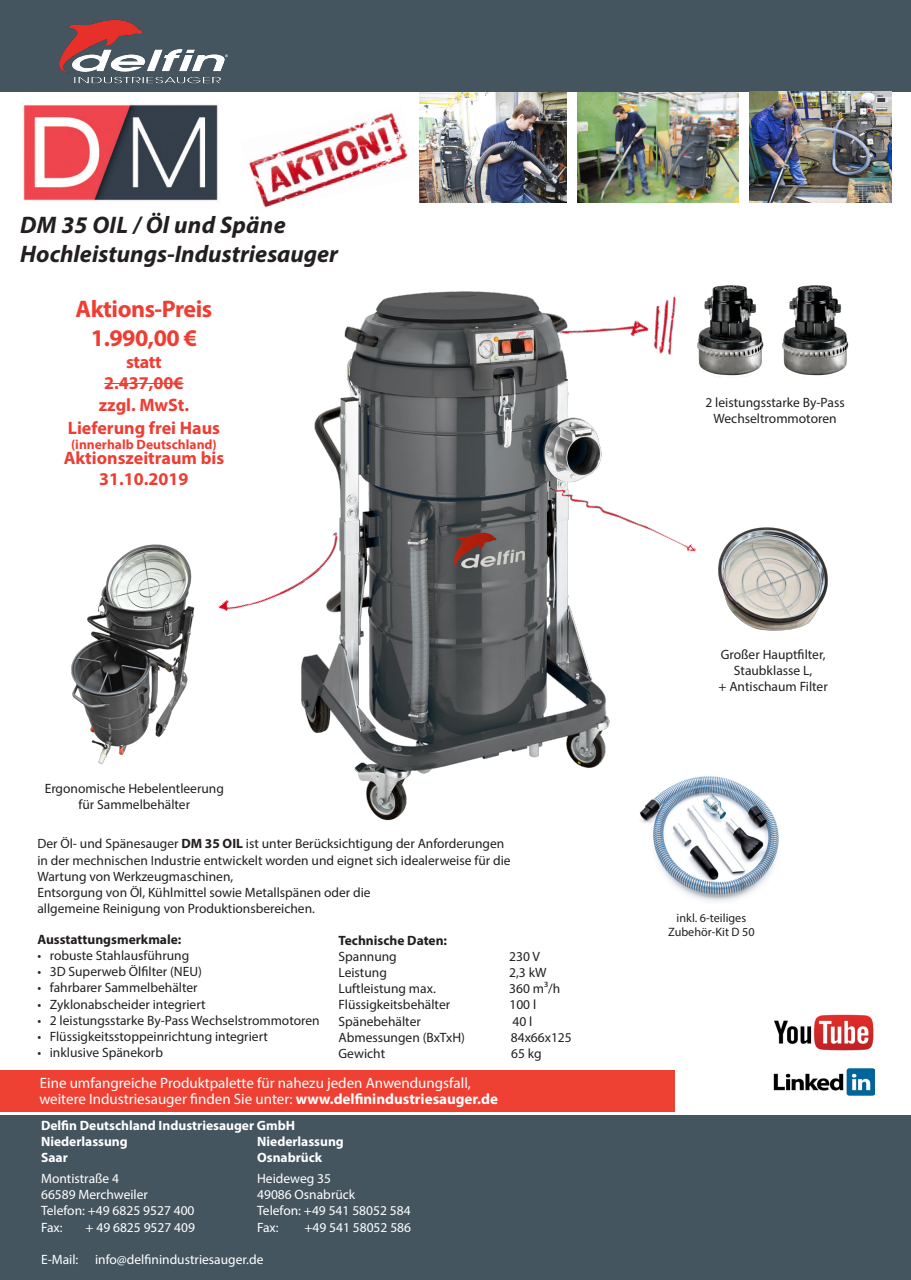
<style>
.page{position:relative;width:911px;height:1280px;background:#fff}
.page>*{position:absolute;margin:0;border:0;box-sizing:border-box;transform-origin:0 0}
.t1{font:italic 700 24px "Myriad Pro";color:#231f20}
.t2{font:700 24px "Myriad Pro";letter-spacing:-.02em;color:#ee3e34}
.t3{font:700 18px "Myriad Pro";color:#ee3e34}
.t4{font:15px "Myriad Pro";color:#fff}
.t5{font:13.5px/16.2px "Myriad Pro";color:#231f20}
.t6{font:13.5px "Myriad Pro";color:#fff}
.t7{font:700 13.5px "Myriad Pro";color:#fff}
.t8{font:700 13.5px "Myriad Pro";color:#231f20}
.t9{font:700 13.5px "Myriad Pro";color:#ee3e34}
.t10{font:12.15px/14.4px "Myriad Pro";color:#231f20;text-align:center}
.s1{font-weight:700}
</style>
<div class="page">
<img style="left:249px;top:112px;width:159px;height:96px">
<div style="left:0;top:1115px;width:911px;height:165px;background:#45555f"></div>
<img style="left:654px;top:776px;width:125px;height:125px">
<img style="left:577px;top:92px;width:161px;height:111px">
<img style="left:420px;top:92px;width:147px;height:111px">
<div style="left:0;top:1070px;width:675px;height:41px;background:#ee4134"></div>
<hr style="left:104px;top:383px;width:80px;height:1px;background:#ee3e34">
<div style="left:0;top:0;width:911px;height:92px;background:#45555f"></div>
<img style="left:59px;top:20px;width:169px;height:64px">
<img style="left:749px;top:92px;width:142px;height:111px">
<img style="left:774px;top:1014px;width:100px;height:37px">
<img style="left:773px;top:1068px;width:102px;height:28px">
<img style="left:301px;top:291px;width:353px;height:553px">
<img style="left:701px;top:285px;width:148px;height:93px">
<img style="left:559px;top:291px;width:142px;height:109px">
<img style="left:71px;top:544px;width:124px;height:221px">
<img style="left:218px;top:522px;width:130px;height:111px">
<img style="left:718px;top:527px;width:110px;height:104px">
<img style="left:553px;top:444px;width:143px;height:153px">
<img style="left:23px;top:104px;width:195px;height:97px">
<p class="t1" style="left:20px;top:209px;width:267px">DM 35 OIL / Öl und Späne</p>
<p class="t1" style="left:20px;top:238px;width:319px">Hochleistungs-Industriesauger</p>
<p class="t2" style="left:76px;top:294px;width:138px">Aktions-Preis</p>
<p class="t2" style="left:91px;top:322px;width:108px">1.990,00 €</p>
<p class="t3" style="left:126px;top:350px;width:37px">statt</p>
<p class="t3" style="left:104px;top:372px;width:81px">2.437,00€</p>
<p class="t3" style="left:99px;top:393px;width:92px">zzgl. MwSt.</p>
<p class="t3" style="left:68px;top:416px;width:154px">Lieferung frei Haus</p>
<p class="t9" style="left:71px;top:435px;width:147px">(innerhalb Deutschland)</p>
<p class="t3" style="left:64px;top:446px;width:162px">Aktionszeitraum bis</p>
<p class="t3" style="left:99px;top:467px;width:91px">31.10.2019</p>
<p class="t5" style="left:45px;top:780px;width:181px">Ergonomische Hebelentleerung</p>
<p class="t5" style="left:79px;top:796px;width:113px">für Sammelbehälter</p>
<p class="t5" style="left:37px;top:835px;width:475px">Der Öl- und Spänesauger <span class="s1">DM 35 OIL</span> ist unter Berücksichtigung der Anforderungen in der mechnischen Industrie entwickelt worden und eignet sich idealerweise für die<br>Wartung von Werkzeugmaschinen,</p>
<p class="t5" style="left:37px;top:884px;width:335px">Entsorgung von Öl, Kühlmittel sowie Metallspänen oder die</p>
<p class="t5" style="left:37px;top:900px;width:279px">allgemeine Reinigung von Produktionsbereichen.</p>
<p class="t8" style="left:37px;top:930px;width:146px">Ausstattungsmerkmale:</p>
<p class="t5" style="left:37px;top:947px;width:153px">• robuste Stahlausführung</p>
<p class="t5" style="left:37px;top:963px;width:166px">• 3D Superweb Ölfilter (NEU)</p>
<p class="t5" style="left:37px;top:979px;width:162px">• fahrbarer Sammelbehälter</p>
<p class="t5" style="left:37px;top:995px;width:170px">• Zyklonabscheider integriert</p>
<p class="t5" style="left:37px;top:1012px;width:284px">• 2 leistungsstarke By-Pass Wechselstrommotoren</p>
<p class="t5" style="left:37px;top:1028px;width:232px">• Flüssigkeitsstoppeinrichtung integriert</p>
<p class="t5" style="left:37px;top:1044px;width:127px">• inklusive Spänekorb</p>
<p class="t4" style="left:40px;top:1074px;width:432px">Eine umfangreiche Produktpalette für nahezu jeden Anwendungsfall,</p>
<p class="t8" style="left:338px;top:931px;width:110px">Technische Daten:</p>
<p class="t5" style="left:338px;top:948px;width:60px">Spannung</p>
<p class="t5" style="left:509px;top:948px;width:32px">230 V</p>
<p class="t5" style="left:338px;top:964px;width:50px">Leistung</p>
<p class="t5" style="left:509px;top:964px;width:39px">2,3 kW</p>
<p class="t5" style="left:338px;top:980px;width:99px">Luftleistung max.</p>
<p class="t5" style="left:509px;top:980px;width:53px">360 m³/h</p>
<p class="t5" style="left:338px;top:996px;width:113px">Flüssigkeitsbehälter</p>
<p class="t5" style="left:509px;top:996px;width:28px">100 l</p>
<p class="t5" style="left:338px;top:1013px;width:84px">Spänebehälter</p>
<p class="t5" style="left:512px;top:1013px;width:21px">40 l</p>
<p class="t5" style="left:338px;top:1029px;width:128px">Abmessungen (BxTxH)</p>
<p class="t5" style="left:511px;top:1029px;width:62px">84x66x125</p>
<p class="t5" style="left:338px;top:1045px;width:48px">Gewicht</p>
<p class="t5" style="left:511px;top:1045px;width:32px">65 kg</p>
<p class="t4" style="left:39px;top:1089px;width:460px">weitere Industriesauger finden Sie unter: <span class="s1">www.delfinindustriesauger.de</span></p>
<p class="t7" style="left:41px;top:1116px;width:255px">Delfin Deutschland Industriesauger GmbH</p>
<p class="t7" style="left:41px;top:1132px;width:88px">Niederlassung</p>
<p class="t7" style="left:257px;top:1132px;width:88px">Niederlassung</p>
<p class="t7" style="left:41px;top:1149px;width:28px">Saar</p>
<p class="t7" style="left:257px;top:1149px;width:67px">Osnabrück</p>
<p class="t6" style="left:41px;top:1170px;width:80px">Montistraße 4</p>
<p class="t6" style="left:257px;top:1170px;width:75px">Heideweg 35</p>
<p class="t6" style="left:41px;top:1186px;width:108px">66589 Merchweiler</p>
<p class="t6" style="left:257px;top:1186px;width:100px">49086 Osnabrück</p>
<p class="t6" style="left:41px;top:1202px;width:155px">Telefon: +49 6825 9527 400</p>
<p class="t6" style="left:257px;top:1202px;width:155px">Telefon: +49 541 58052 584</p>
<p class="t6" style="left:41px;top:1218px;width:23px">Fax:</p>
<p class="t6" style="left:85px;top:1218px;width:111px">+ 49 6825 9527 409</p>
<p class="t6" style="left:257px;top:1218px;width:23px">Fax:</p>
<p class="t6" style="left:304px;top:1218px;width:108px">+49 541 58052 586</p>
<p class="t6" style="left:41px;top:1251px;width:224px">E-Mail: info@delfinindustriesauger.de</p>
<p class="t5" style="left:705px;top:394px;width:141px">2 leistungsstarke By-Pass</p>
<p class="t5" style="left:713px;top:410px;width:124px">Wechseltrommotoren</p>
<p class="t5" style="left:721px;top:646px;width:106px">Großer Hauptfilter,</p>
<p class="t5" style="left:734px;top:662px;width:80px">Staubklasse L,</p>
<p class="t5" style="left:718px;top:678px;width:111px">+ Antischaum Filter</p>
<p class="t10" style="left:668px;top:910px;width:88px">inkl. 6-teiliges<br>Zubehör-Kit D 50</p>
</div>
